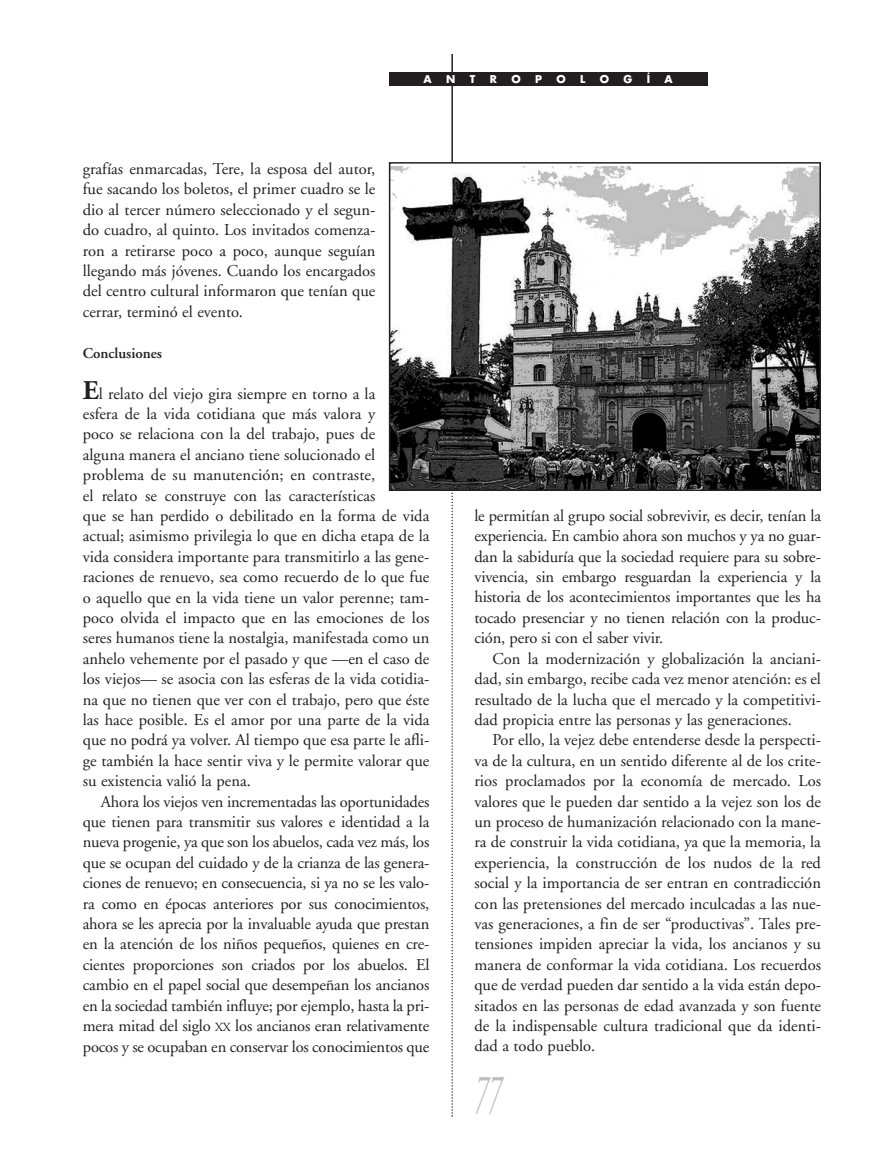
<style>
.page{position:relative;width:893px;height:1170px;background:#fff}
.page>*{position:absolute;margin:0;border:0;box-sizing:border-box;transform-origin:0 0}
.t1{font:italic 54px "Adobe Garamond";color:#bcbdc0;scale:.5 1}
.t2{font:16.5px/20.4px "Adobe Garamond";color:#231f20;text-align:justify}
.t3{font:600 15px "Adobe Garamond";color:#231f20}
.t4{font:700 10.5px "Futura";color:#fff}
.s1{font-weight:700;font-size:27px}
.s2{font-size:12.3px}
</style>
<div class="page">
<hr style="left:451px;top:54px;width:2px;height:306px;background:#231f20">
<svg style="left:451px;top:492px;width:2px;height:624px"></svg>
<div style="left:389px;top:72px;width:318px;height:14px;background:#231f20"></div>
<img style="left:392px;top:167px;width:426px;height:321px">
<div style="left:389px;top:162px;width:432px;height:329px;border:2px solid #231f20"></div>
<p class="t4" style="left:424px;top:74px;width:10px">A</p>
<p class="t4" style="left:446px;top:74px;width:11px">N</p>
<p class="t4" style="left:470px;top:74px;width:7px">T</p>
<p class="t4" style="left:490px;top:74px;width:9px">R</p>
<p class="t4" style="left:511px;top:74px;width:11px">O</p>
<p class="t4" style="left:535px;top:74px;width:8px">P</p>
<p class="t4" style="left:556px;top:74px;width:11px">O</p>
<p class="t4" style="left:580px;top:74px;width:7px">L</p>
<p class="t4" style="left:600px;top:74px;width:11px">O</p>
<p class="t4" style="left:623px;top:74px;width:10px">G</p>
<p class="t4" style="left:647px;top:74px;width:5px">Í</p>
<p class="t4" style="left:664px;top:74px;width:10px">A</p>
<p class="t2" style="left:83px;top:160px;width:294px">grafías enmarcadas, Tere, la esposa del autor, fue sacando los boletos, el primer cuadro se le dio al tercer número seleccionado y el segun&shy;do cuadro, al quinto. Los invitados comenza&shy;ron a retirarse poco a poco, aunque seguían llegando más jóvenes. Cuando los encargados del centro cultural informaron que tenían que cerrar, terminó el evento.</p>
<p class="t3" style="left:83px;top:347px;width:81px">Conclusiones</p>
<p class="t2" style="left:83px;top:384px;width:348px;text-align:left"><span class="s1">E</span>l relato del viejo gira siempre en torno a la<br>esfera de la vida cotidiana que más valora y<br>poco se relaciona con la del trabajo, pues de<br>alguna manera el anciano tiene solucionado el problema de su manutención; en contraste,<br>el relato se construye con las características<br>que se han perdido o debilitado en la forma de vida actual; asimismo privilegia lo que en dicha etapa de la vida considera importante para transmitirlo a las gene&shy;raciones de renuevo, sea como recuerdo de lo que fue o aquello que en la vida tiene un valor perenne; tam&shy;poco olvida el impacto que en las emociones de los seres humanos tiene la nostalgia, manifestada como un anhelo vehemente por el pasado y que —en el caso de los viejos— se asocia con las esferas de la vida cotidia&shy;na que no tienen que ver con el trabajo, pero que éste las hace posible. Es el amor por una parte de la vida que no podrá ya volver. Al tiempo que esa parte le afli&shy;ge también la hace sentir viva y le permite valorar que su existencia valió la pena.</p>
<p class="t2" style="left:83px;top:792px;width:348px;text-indent:18px">Ahora los viejos ven incrementadas las oportunidades que tienen para transmitir sus valores e identidad a la nueva progenie, ya que son los abuelos, cada vez más, los que se ocupan del cuidado y de la crianza de las genera&shy;ciones de renuevo; en consecuencia, si ya no se les valo&shy;ra como en épocas anteriores por sus conocimientos, ahora se les aprecia por la invaluable ayuda que prestan en la atención de los niños pequeños, quienes en cre&shy;cientes proporciones son criados por los abuelos. El cambio en el papel social que desempeñan los ancianos en la sociedad también influye; por ejemplo, hasta la pri&shy;mera mitad del siglo <span class="s2">XX</span> los ancianos eran relativamente pocos y se ocupaban en conservar los conocimientos que</p>
<p class="t2" style="left:474px;top:507px;width:348px">le permitían al grupo social sobrevivir, es decir, tenían la experiencia. En cambio ahora son muchos y ya no guar&shy;dan la sabiduría que la sociedad requiere para su sobre&shy;vivencia, sin embargo resguardan la experiencia y la historia de los acontecimientos importantes que les ha tocado presenciar y no tienen relación con la produc&shy;ción, pero si con el saber vivir.</p>
<p class="t2" style="left:474px;top:649px;width:348px;text-indent:18px">Con la modernización y globalización la anciani&shy;dad, sin embargo, recibe cada vez menor atención: es el resultado de la lucha que el mercado y la competitivi&shy;dad propicia entre las personas y las generaciones.</p>
<p class="t2" style="left:474px;top:731px;width:348px;text-indent:18px">Por ello, la vejez debe entenderse desde la perspecti&shy;va de la cultura, en un sentido diferente al de los crite&shy;rios proclamados por la economía de mercado. Los valores que le pueden dar sentido a la vejez son los de un proceso de humanización relacionado con la mane&shy;ra de construir la vida cotidiana, ya que la memoria, la experiencia, la construcción de los nudos de la red social y la importancia de ser entran en contradicción con las pretensiones del mercado inculcadas a las nue&shy;vas generaciones, a fin de ser “productivas”. Tales pre&shy;tensiones impiden apreciar la vida, los ancianos y su manera de conformar la vida cotidiana. Los recuerdos que de verdad pueden dar sentido a la vida están depo&shy;sitados en las personas de edad avanzada y son fuente de la indispensable cultura tradicional que da identi&shy;dad a todo pueblo.</p>
<h1 class="t1" style="left:474px;top:1071px;width:55px">77</h1>
</div>
